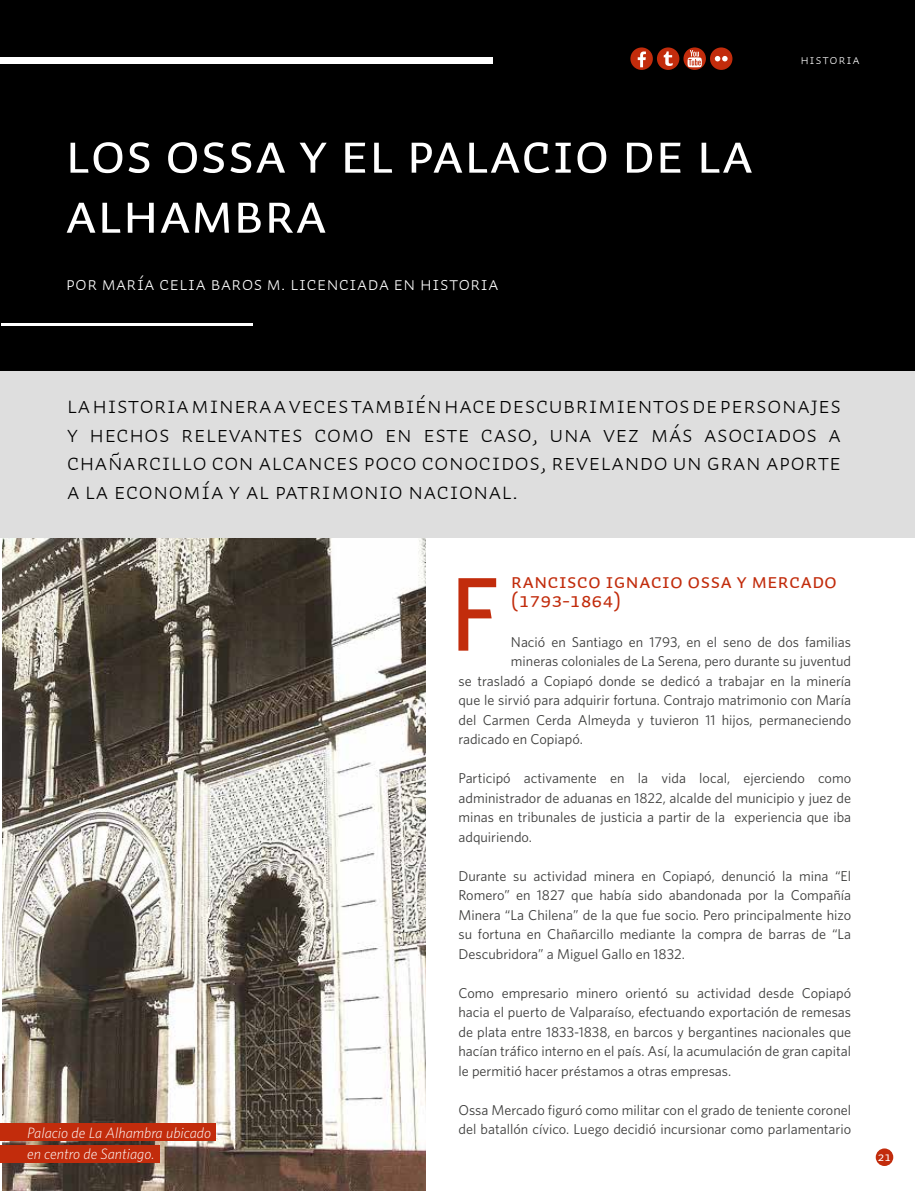
<style>
.page{position:relative;width:915px;height:1191px;background:#fff}
.page>*{position:absolute;margin:0;border:0;box-sizing:border-box;transform-origin:0 0}
.t1{font:58.5px/60px "Auto 2 Regular Sm Cp";letter-spacing:-.01em;color:#fff}
.t2{font:24px/28.5px "Auto 2 Light Sm Cp";color:#000;text-align:justify}
.t3{font:21px/19.5px "Auto 2 Regular Sm Cp";color:#c22c0c}
.t4{font:19.5px "Auto 2 Light Sm Cp";color:#fff}
.t5{font:italic 300 15px "Whitney";color:#fff}
.t6{font:14.25px/19.5px "Whitney";color:#3c3c3b;text-align:justify}
.t7{font:13.5px "Auto 2 Light Sm Cp";letter-spacing:.05em;color:#fff}
.t8{font:12.75px "Auto 2 Regular Sm Cp";color:#fff}
</style>
<div class="page">
<div style="left:0;top:0;width:914px;height:371px;background:#000"></div>
<hr style="left:1px;top:323px;width:252px;height:3px;background:#fff">
<div style="left:875px;top:1148px;width:17px;height:18px;background:#c22c0c;border-radius:50%"></div>
<div style="left:0;top:57px;width:492px;height:7px;background:#fff"></div>
<div style="left:709px;top:47px;width:23px;height:23px;background:#c22c0c;border-radius:50%"></div>
<svg style="left:683px;top:47px;width:22px;height:23px"></svg>
<svg style="left:656px;top:47px;width:23px;height:23px"></svg>
<div style="left:630px;top:47px;width:22px;height:23px;background:#c22c0c;border-radius:50%"></div>
<svg style="left:663px;top:51px;width:9px;height:15px"></svg>
<svg style="left:714px;top:56px;width:13px;height:5px"></svg>
<svg style="left:637px;top:51px;width:8px;height:16px"></svg>
<svg style="left:687px;top:50px;width:14px;height:17px"></svg>
<div style="left:1px;top:371px;width:913px;height:167px;background:#dedede"></div>
<img style="left:3px;top:538px;width:422px;height:653px">
<div style="left:0;top:1123px;width:216px;height:18px;background:#c22c0c"></div>
<div style="left:0;top:1145px;width:159px;height:17px;background:#c22c0c"></div>
<svg style="left:458px;top:578px;width:38px;height:72px"></svg>
<h1 class="t1" style="left:65px;top:125px;width:690px">LOS OSSA Y EL PALACIO DE LA<br>ALHAMBRA</h1>
<h3 class="t4" style="left:66px;top:272px;width:434px">Por María Celia Baros M. Licenciada en Historia</h3>
<p class="t7" style="left:800px;top:51px;width:61px">HISTORIA</p>
<p class="t2" style="left:67px;top:391px;width:775px">La historia minera a veces también hace descubrimientos de personajes y hechos relevantes como en este caso, una vez más asociados a Chañarcillo con alcances poco conocidos, revelando un gran aporte a la economía y al patrimonio nacional.</p>
<h3 class="t3" style="left:510px;top:572px;width:327px">RANCISCO IGNACIO OSSA Y MERCADO (1793-1864)</h3>
<p class="t6" style="left:510px;top:631px;width:341px">Nació en Santiago en 1793, en el seno de dos familias</p>
<p class="t6" style="left:510px;top:651px;width:341px">mineras coloniales de La Serena, pero durante su juventud</p>
<p class="t6" style="left:458px;top:670px;width:394px">se trasladó a Copiapó donde se dedicó a trabajar en la minería</p>
<p class="t6" style="left:458px;top:690px;width:394px">que le sirvió para adquirir fortuna. Contrajo matrimonio con María</p>
<p class="t6" style="left:458px;top:709px;width:394px">del Carmen Cerda Almeyda y tuvieron 11 hijos, permaneciendo</p>
<p class="t6" style="left:458px;top:729px;width:126px">radicado en Copiapó.</p>
<p class="t6" style="left:458px;top:768px;width:394px">Participó activamente en la vida local, ejerciendo como administrador de aduanas en 1822, alcalde del municipio y juez de minas en tribunales de justicia a partir de la experiencia que iba adquiriendo.</p>
<p class="t6" style="left:458px;top:865px;width:394px">Durante su actividad minera en Copiapó, denunció la mina “El Romero” en 1827 que había sido abandonada por la Compañía Minera “La Chilena” de la que fue socio. Pero principalmente hizo su fortuna en Chañarcillo mediante la compra de barras de “La Descubridora” a Miguel Gallo en 1832.</p>
<p class="t6" style="left:458px;top:982px;width:394px">Como empresario minero orientó su actividad desde Copiapó hacia el puerto de Valparaíso, efectuando exportación de remesas de plata entre 1833-1838, en barcos y bergantines nacionales que hacían tráfico interno en el país. Así, la acumulación de gran capital le permitió hacer préstamos a otras empresas.</p>
<p class="t6" style="left:458px;top:1099px;width:394px">Ossa Mercado figuró como militar con el grado de teniente coronel</p>
<p class="t5" style="left:27px;top:1123px;width:185px">Palacio de La Alhambra ubicado</p>
<p class="t6" style="left:458px;top:1119px;width:394px">del batallón cívico. Luego decidió incursionar como parlamentario</p>
<p class="t5" style="left:27px;top:1144px;width:129px">en centro de Santiago.</p>
<p class="t8" style="left:877px;top:1149px;width:15px">21</p>
</div>
